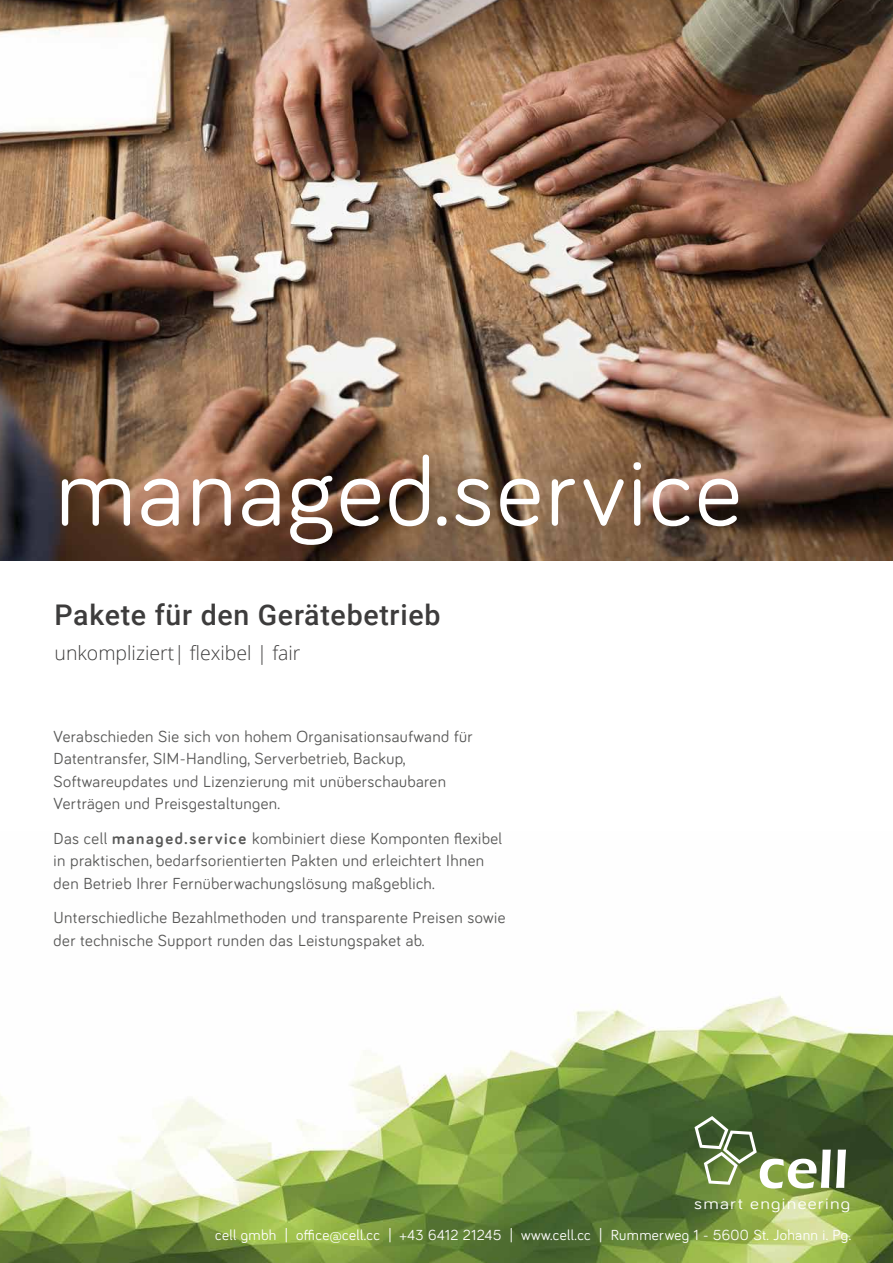
<style>
.page{position:relative;width:893px;height:1263px;background:#fff}
.page>*{position:absolute;margin:0;border:0;box-sizing:border-box;transform-origin:0 0}
.t1{font:99px "Bariol";letter-spacing:.025em;color:#fff}
.t2{font:600 57.45px "Eras ITC";color:#fff}
.t3{font:500 28.5px "Roboto";letter-spacing:.025em;color:#3d3c3c}
.t4{font:300 19.5px "Open Sans";color:#3d3c3c}
.t5{font:16.5px/22.5px "Bariol";letter-spacing:.025em;color:#585857}
.t6{font:16.5px "Bariol";letter-spacing:.07em;color:#fff;scale:1.15 1}
.t7{font:15px "Bariol";letter-spacing:.025em;color:#fff}
.s1{font-weight:700}
</style>
<div class="page">
<img style="left:0;top:995px;width:893px;height:268px">
<img style="left:0;top:0;width:893px;height:560px">
<svg style="left:694px;top:1116px;width:63px;height:69px;background:#718858"></svg>
<h1 class="t1" style="left:55px;top:424px;width:688px">managed.service</h1>
<h3 class="t3" style="left:55px;top:595px;width:387px">Pakete für den Gerätebetrieb</h3>
<p class="t4" style="left:55px;top:639px;width:248px">unkompliziert| flexibel | fair</p>
<p class="t5" style="left:54px;top:724px;width:421px">Verabschieden Sie sich von hohem Organisationsaufwand für Datentransfer, SIM-Handling, Serverbetrieb, Backup, Softwareupdates und Lizenzierung mit unüberschaubaren Verträgen und Preisgestaltungen.</p>
<p class="t5" style="left:54px;top:826px;width:450px">Das cell <span class="s1">managed.service</span> kombiniert diese Komponten flexibel in praktischen, bedarfsorientierten Pakten und erleichtert Ihnen den Betrieb Ihrer Fernüberwachungslösung maßgeblich.</p>
<p class="t5" style="left:54px;top:906px;width:453px">Unterschiedliche Bezahlmethoden und transparente Preisen sowie der technische Support runden das Leistungspaket ab.</p>
<h2 class="t2" style="left:758px;top:1136px;width:92px">cell</h2>
<p class="t6" style="left:694px;top:1192px;width:137px">smart engineering</p>
<p class="t7" style="left:215px;top:1225px;width:638px">cell gmbh | office@cell.cc | +43 6412 21245 | www.cell.cc | Rummerweg 1 - 5600 St. Johann i. Pg.</p>
</div>
